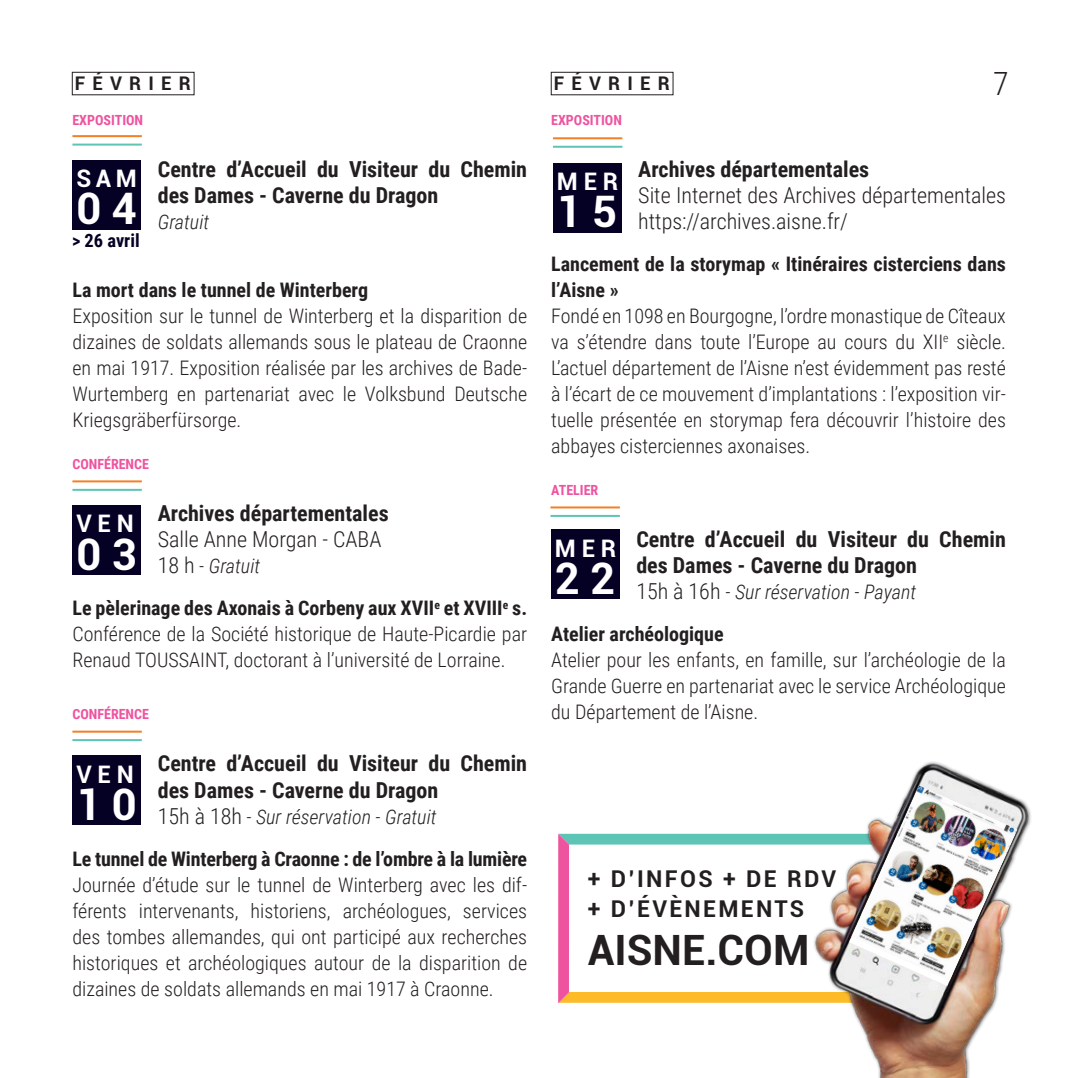
<style>
.page{position:relative;width:1078px;height:1078px;background:#fff}
.page>*{position:absolute;margin:0;border:0;box-sizing:border-box;transform-origin:0 0}
.t1{font:700 43.4px "Roboto";letter-spacing:.24em;color:#fff}
.t2{font:700 41.8px "Roboto";color:#231f20}
.t3{font:300 32px "Roboto Condensed";color:#231f20}
.t4{font:700 24.2px "Roboto";letter-spacing:.24em;color:#fff}
.t5{font:700 23.2px "Roboto";letter-spacing:.1em;color:#231f20}
.t6{font:700 22px/26px "Roboto Condensed";color:#231f20}
.t7{font:300 22px/26px "Roboto Condensed";color:#231f20}
.t8{font:300 20px/26px "Roboto Condensed";color:#231f20;text-align:justify}
.t9{font:700 20px/26px "Roboto Condensed";color:#231f20}
.t10{font:italic 300 20px "Roboto Condensed";color:#231f20}
.t11{font:700 18.8px "Roboto";letter-spacing:.38em;color:#231f20}
.t12{font:700 18.4px "Roboto Condensed";color:#040124}
.t13{font:700 14px "Roboto Condensed";color:#ee539f}
.s1{font-style:normal;font-size:22px}
</style>
<div class="page">
<hr style="left:553px;top:137px;width:69px;height:2px;background:#f48026">
<hr style="left:550px;top:506px;width:69px;height:2px;background:#f48026">
<hr style="left:72px;top:135px;width:70px;height:2px;background:#f48026">
<hr style="left:72px;top:480px;width:70px;height:2px;background:#f48026">
<hr style="left:72px;top:730px;width:70px;height:2px;background:#f48026">
<hr style="left:553px;top:146px;width:69px;height:2px;background:#5ec4b6">
<hr style="left:550px;top:515px;width:69px;height:2px;background:#5ec4b6">
<hr style="left:72px;top:143px;width:70px;height:2px;background:#5ec4b6">
<hr style="left:72px;top:488px;width:70px;height:2px;background:#5ec4b6">
<hr style="left:72px;top:739px;width:70px;height:2px;background:#5ec4b6">
<div style="left:553px;top:162px;width:68px;height:70px;background:#040124"></div>
<div style="left:72px;top:160px;width:69px;height:70px;background:#040124"></div>
<div style="left:72px;top:505px;width:69px;height:70px;background:#040124"></div>
<div style="left:72px;top:755px;width:69px;height:70px;background:#040124"></div>
<div style="left:551px;top:529px;width:68px;height:70px;background:#040124"></div>
<div style="left:72px;top:72px;width:122px;height:23px;border:1px solid #231f20"></div>
<div style="left:551px;top:72px;width:122px;height:23px;border:1px solid #231f20"></div>
<img style="left:799px;top:762px;width:232px;height:315px">
<svg style="left:558px;top:785px;width:458px;height:217px"></svg>
<img style="left:851px;top:785px;width:165px;height:195px">
<div style="left:927px;top:980px;width:11px;height:11px;background:#f2f2f2;border-radius:50%"></div>
<p class="t11" style="left:75px;top:70px;width:117px">FÉVRIER</p>
<p class="t11" style="left:553px;top:70px;width:117px">FÉVRIER</p>
<p class="t13" style="left:72px;top:110px;width:72px">EXPOSITION</p>
<p class="t13" style="left:551px;top:110px;width:72px">EXPOSITION</p>
<p class="t3" style="left:992px;top:61px;width:17px">7</p>
<p class="t4" style="left:76px;top:161px;width:62px">SAM</p>
<p class="t1" style="left:76px;top:178px;width:62px">04</p>
<p class="t12" style="left:72px;top:227px;width:69px">&gt; 26 avril</p>
<p class="t6" style="left:158px;top:155px;width:371px">Centre d’Accueil du Visiteur du Chemin des Dames - Caverne du Dragon</p>
<p class="t10" style="left:158px;top:208px;width:53px">Gratuit</p>
<p class="t9" style="left:72px;top:276px;width:297px">La mort dans le tunnel de Winterberg</p>
<p class="t8" style="left:72px;top:302px;width:456px">Exposition sur le tunnel de Winterberg et la disparition de dizaines de soldats allemands sous le plateau de Craonne en mai 1917. Exposition réalisée par les archives de Bade-Wurtemberg en partenariat avec le Volksbund Deutsche Kriegsgräberfürsorge.</p>
<p class="t13" style="left:72px;top:454px;width:78px">CONFÉRENCE</p>
<p class="t6" style="left:158px;top:499px;width:232px">Archives départementales</p>
<p class="t7" style="left:158px;top:525px;width:225px">Salle Anne Morgan - CABA</p>
<p class="t10" style="left:158px;top:552px;width:104px"><span class="s1">18 h</span> - Gratuit</p>
<p class="t9" style="left:72px;top:594px;width:456px">Le pèlerinage des Axonais à Corbeny aux XVII<sup>e</sup> et XVIII<sup>e</sup> s.</p>
<p class="t8" style="left:72px;top:620px;width:456px">Conférence de la Société historique de Haute-Picardie par<br>Renaud TOUSSAINT, doctorant à l’université de Lorraine.</p>
<p class="t13" style="left:72px;top:704px;width:78px">CONFÉRENCE</p>
<p class="t6" style="left:158px;top:749px;width:371px">Centre d’Accueil du Visiteur du Chemin des Dames - Caverne du Dragon</p>
<p class="t10" style="left:158px;top:802px;width:280px"><span class="s1">15h à 18h</span> - Sur réservation - Gratuit</p>
<p class="t9" style="left:72px;top:844px;width:456px">Le tunnel de Winterberg à Craonne : de l’ombre à la lumière</p>
<p class="t8" style="left:72px;top:870px;width:456px">Journée d’étude sur le tunnel de Winterberg avec les dif&shy;férents intervenants, historiens, archéologues, services des tombes allemandes, qui ont participé aux recherches historiques et archéologiques autour de la disparition de dizaines de soldats allemands en mai 1917 à Craonne.</p>
<p class="t4" style="left:76px;top:506px;width:59px">VEN</p>
<p class="t1" style="left:76px;top:523px;width:62px">03</p>
<p class="t4" style="left:76px;top:756px;width:59px">VEN</p>
<p class="t1" style="left:76px;top:773px;width:62px">10</p>
<p class="t6" style="left:638px;top:155px;width:232px">Archives départementales</p>
<p class="t7" style="left:638px;top:181px;width:369px">Site Internet des Archives départementales https://archives.aisne.fr/</p>
<p class="t9" style="left:551px;top:250px;width:456px">Lancement de la storymap « Itinéraires cisterciens dans l’Aisne »</p>
<p class="t8" style="left:551px;top:302px;width:456px">Fondé en 1098 en Bourgogne, l’ordre monastique de Cîteaux va s’étendre dans toute l’Europe au cours du XII<sup>e</sup> siècle.<br>L’actuel département de l’Aisne n’est évidemment pas resté à l’écart de ce mouvement d’implantations : l’exposition vir&shy;tuelle présentée en storymap fera découvrir l’histoire des abbayes cisterciennes axonaises.</p>
<p class="t13" style="left:551px;top:480px;width:49px">ATELIER</p>
<p class="t6" style="left:636px;top:525px;width:371px">Centre d’Accueil du Visiteur du Chemin des Dames - Caverne du Dragon</p>
<p class="t10" style="left:636px;top:578px;width:281px"><span class="s1">15h à 16h</span> - Sur réservation - Payant</p>
<p class="t9" style="left:551px;top:620px;width:174px">Atelier archéologique</p>
<p class="t8" style="left:551px;top:646px;width:456px">Atelier pour les enfants, en famille, sur l’archéologie de la Grande Guerre en partenariat avec le service Archéologique du Département de l’Aisne.</p>
<p class="t4" style="left:556px;top:164px;width:63px">MER</p>
<p class="t1" style="left:556px;top:181px;width:62px">15</p>
<p class="t4" style="left:554px;top:531px;width:63px">MER</p>
<p class="t1" style="left:554px;top:548px;width:62px">22</p>
<p class="t5" style="left:587px;top:862px;width:250px">+ D’INFOS + DE RDV</p>
<p class="t5" style="left:587px;top:892px;width:218px">+ D’ÉVÈNEMENTS</p>
<p class="t2" style="left:587px;top:920px;width:223px">AISNE.COM</p>
</div>
